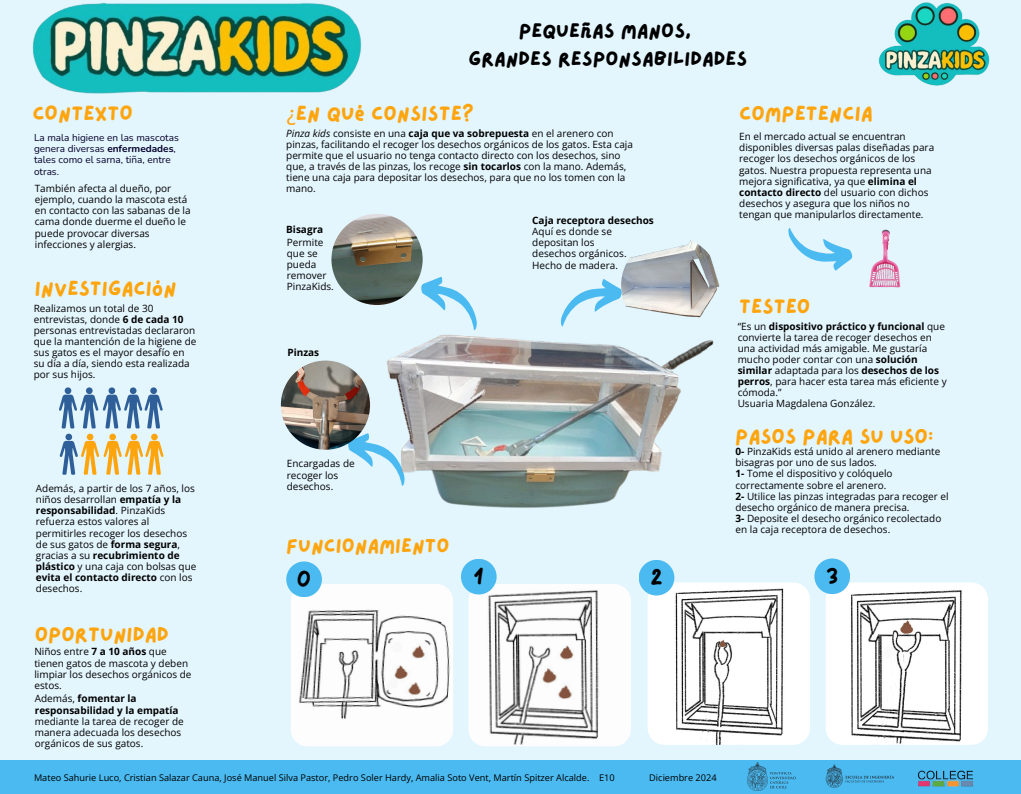
<style>
.page{position:relative;width:1021px;height:794px;background:#e3f5fd}
.page>*{position:absolute;margin:0;border:0;box-sizing:border-box;transform-origin:0 0}
.t1{font:20.8px "Lazydog";color:#fea50e}
.t2{font:20.12px/27.9px "Lazydog";color:#000;text-align:center}
.t3{font:20.12px "Lazydog";color:#fea50e}
.t4{font:20px "Lazydog";color:#000}
.t5{font:10px/11.1px "Open Sans";color:#000}
.t6{font:10px/11.1px "Nunito";color:#030029}
.t7{font:700 10px "Open Sans";color:#000}
.t8{font:9.2px "Open Sans";color:#000}
.s1{font-weight:700}
.s2{font-family:"Noto Sans"}
.s3{font-style:italic}
</style>
<div class="page">
<div style="left:0;top:760px;width:1020px;height:34px;background:#4bbaf1"></div>
<img style="left:32px;top:2px;width:330px;height:92px">
<img style="left:878px;top:2px;width:112px;height:84px">
<img style="left:869px;top:229px;width:32px;height:59px">
<img style="left:825px;top:764px;width:69px;height:24px">
<img style="left:917px;top:770px;width:57px;height:17px">
<svg style="left:59px;top:387px;width:104px;height:41px"></svg>
<svg style="left:60px;top:434px;width:103px;height:41px"></svg>
<img style="left:291px;top:584px;width:162px;height:162px;border-radius:17px">
<div style="left:286px;top:561px;width:36px;height:36px;background:#4bbaf1;border-radius:50%"></div>
<img style="left:468px;top:584px;width:163px;height:162px">
<div style="left:461px;top:559px;width:35px;height:35px;background:#4bbaf1;border-radius:50%"></div>
<img style="left:647px;top:582px;width:163px;height:163px">
<div style="left:638px;top:560px;width:36px;height:35px;background:#4bbaf1;border-radius:50%"></div>
<img style="left:826px;top:582px;width:162px;height:163px">
<div style="left:814px;top:558px;width:36px;height:36px;background:#4bbaf1;border-radius:50%"></div>
<svg style="left:788px;top:228px;width:65px;height:43px"></svg>
<img style="left:747px;top:762px;width:48px;height:28px">
<svg style="left:418px;top:270px;width:34px;height:19px"></svg>
<svg style="left:348px;top:427px;width:35px;height:40px"></svg>
<svg style="left:595px;top:277px;width:27px;height:12px"></svg>
<img style="left:383px;top:289px;width:333px;height:250px;border-radius:17px">
<img style="left:621px;top:236px;width:99px;height:99px;border-radius:50%">
<img style="left:331px;top:214px;width:91px;height:91px;border-radius:50%">
<img style="left:281px;top:361px;width:89px;height:89px;border-radius:50%">
<h2 class="t1" style="left:32px;top:103px;width:102px">CONTEXTO</h2>
<p class="t6" style="left:34px;top:132px;width:146px">La mala higiene en las mascotas genera diversas <span class="s1">enfermedades</span>, tales como el sarna, tiña, entre otras.</p>
<p class="t5" style="left:35px;top:183px;width:157px">También afecta al dueño, por ejemplo, cuando la mascota está en contacto con las sabanas de la cama donde duerme el dueño le puede provocar diversas infecciones y alergias.</p>
<p class="t1" style="left:35px;top:279px;width:143px">INVESTIGACIÓN</p>
<p class="t5" style="left:34px;top:302px;width:164px">Realizamos un total de 30 entrevistas, donde <span class="s1">6 de cada 10 </span>personas entrevistadas declararon que la mantención de la higiene de sus gatos es el mayor desafío en su día a día, siendo esta realizada por sus hijos.</p>
<p class="t5" style="left:36px;top:483px;width:162px">Además, a partir de los 7 años, los niños desarrollan <span class="s1">empatía y la responsabilidad</span>. PinzaKids refuerza estos valores al permitirles recoger los desechos de sus gatos de <span class="s1">forma segura</span>, gracias a su <span class="s1">recubrimiento de plástico</span> y una caja con bolsas que <span class="s1">evita el contacto directo</span> con los desechos.</p>
<p class="t1" style="left:35px;top:624px;width:136px">OPORTUNIDAD</p>
<p class="t5" style="left:34px;top:646px;width:159px">Niños entre <span class="s1">7 a 10 años</span> que tienen gatos de mascota y deben limpiar los desechos orgánicos de estos.</p>
<p class="t5" style="left:35px;top:693px;width:150px">Además, <span class="s1">fomentar la responsabilidad y la empatía </span>mediante la tarea de recoger de manera adecuada los desechos orgánicos de sus gatos.</p>
<p class="t2" style="left:468px;top:18px;width:280px">PEQUEÑAS MANOS,<br>GRANDES RESPONSABILIDADES</p>
<p class="t1" style="left:287px;top:104px;width:188px"><span class="s2">¿</span>EN QUÉ CONSISTE?</p>
<p class="t5" style="left:286px;top:127px;width:348px"><span class="s3">Pinza kids</span> consiste en una <span class="s1">caja que va sobrepuesta</span> en el arenero con pinzas, facilitando el recoger los desechos orgánicos de los gatos. Esta caja permite que el usuario no tenga contacto directo con los desechos, sino que, a través de las pinzas, los recoge <span class="s1">sin tocarlos</span> con la mano. Además, tiene una caja para depositar los desechos, para que no los tomen con la mano.</p>
<h3 class="t7" style="left:286px;top:223px;width:39px">Bisagra</h3>
<p class="t5" style="left:287px;top:236px;width:49px">Permite que se pueda remover<br>PinzaKids.</p>
<h3 class="t7" style="left:287px;top:345px;width:33px">Pinzas</h3>
<h2 class="t5" style="left:287px;top:458px;width:69px">Encargadas de recoger los desechos.</h2>
<h2 class="t3" style="left:286px;top:536px;width:165px">FUNCIONAMIENTO</h2>
<p class="t7" style="left:532px;top:213px;width:123px">Caja receptora desechos</p>
<p class="t5" style="left:532px;top:226px;width:96px">Aquí es donde se depositan los desechos orgánicos.<br>Hecho de madera.</p>
<p class="t1" style="left:739px;top:104px;width:135px">COMPETENCIA</p>
<p class="t5" style="left:739px;top:131px;width:196px">En el mercado actual se encuentran disponibles diversas palas diseñadas para recoger los desechos orgánicos de los gatos. Nuestra propuesta representa una mejora significativa, ya que <span class="s1">elimina el contacto directo</span> del usuario con dichos desechos y asegura que los niños no tengan que manipularlos directamente.</p>
<h3 class="t1" style="left:739px;top:297px;width:73px">TESTEO</h3>
<p class="t5" style="left:737px;top:320px;width:210px">“Es un <span class="s1">dispositivo práctico y funcional</span> que convierte la tarea de recoger desechos en una actividad más amigable. Me gustaría mucho poder contar con una <span class="s1">solución similar</span> adaptada para los <span class="s1">desechos de los perros</span>, para hacer esta tarea más eficiente y cómoda.”</p>
<p class="t5" style="left:737px;top:398px;width:139px">Usuaria Magdalena González.</p>
<p class="t1" style="left:735px;top:426px;width:200px">PASOS PARA SU USO:</p>
<h2 class="t5" style="left:735px;top:446px;width:206px"><span class="s1">0-</span> PinzaKids está unido al arenero mediante bisagras por uno de sus lados.</h2>
<p class="t5" style="left:735px;top:468px;width:159px"><span class="s1">1-</span> Tome el dispositivo y colóquelo correctamente sobre el arenero.</p>
<p class="t5" style="left:735px;top:490px;width:214px"><span class="s1">2-</span> Utilice las pinzas integradas para recoger el desecho orgánico de manera precisa.</p>
<h2 class="t5" style="left:735px;top:512px;width:207px"><span class="s1">3-</span> Deposite el desecho orgánico recolectado en la caja receptora de desechos.</h2>
<p class="t4" style="left:297px;top:570px;width:16px">0</p>
<p class="t4" style="left:473px;top:567px;width:12px">1</p>
<p class="t4" style="left:650px;top:568px;width:14px">2</p>
<p class="t4" style="left:826px;top:567px;width:14px">3</p>
<p class="t8" style="left:34px;top:771px;width:582px">Mateo Sahurie Luco, Cristian Salazar Cauna, José Manuel Silva Pastor, Pedro Soler Hardy, Amalia Soto Vent, Martín Spitzer Alcalde. E10</p>
<p class="t8" style="left:649px;top:771px;width:69px">Diciembre 2024</p>
</div>
